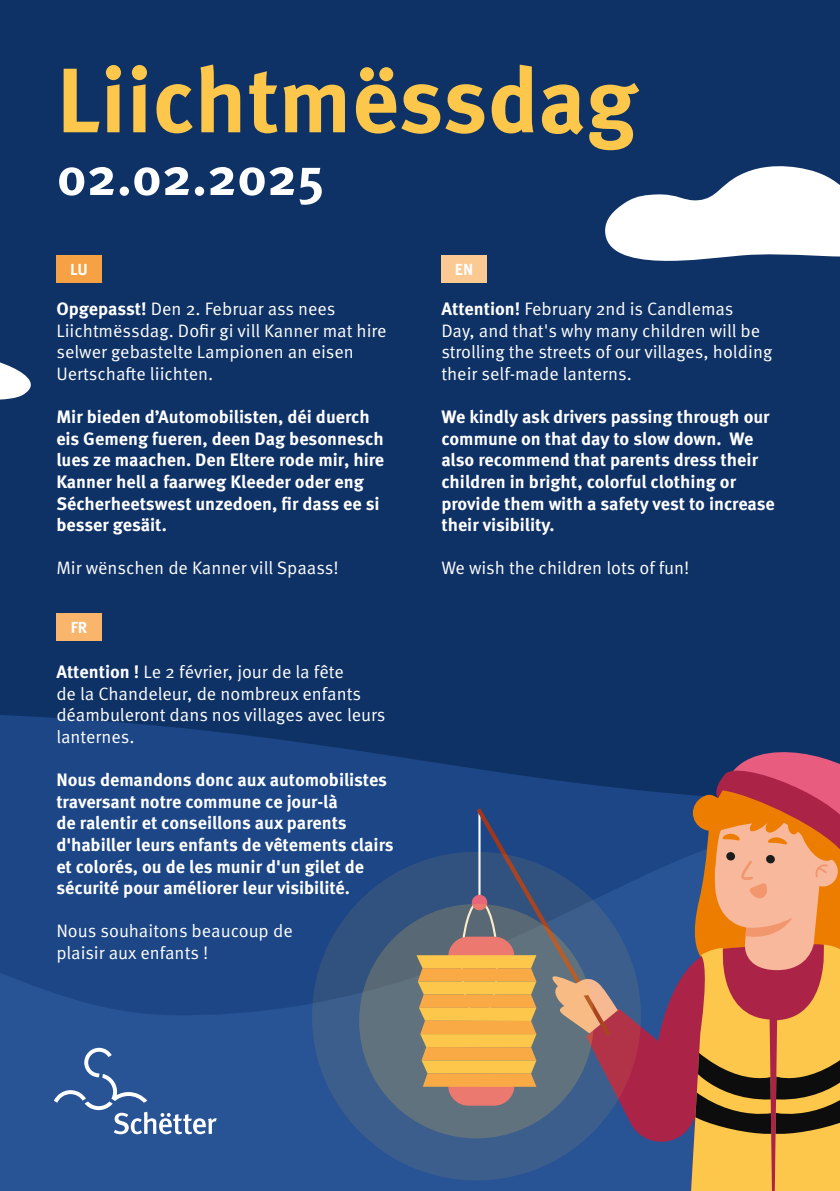
<style>
.page{position:relative;width:840px;height:1191px;background:#fff}
.page>*{position:absolute;margin:0;border:0;box-sizing:border-box;transform-origin:0 0}
.t1{font:700 91.4px "Meta Pro";color:#fcc74a}
.t2{font:700 53px "Meta Pro";color:#fff}
.t3{font:700 18px/21.6px "Meta Pro";color:#fff}
.t4{font:18px/21.6px "Meta Pro Norm";color:#fff}
.t5{font:700 16px "Meta Pro";color:#fff}
.s1{font-family:"Meta Pro";font-weight:700}
</style>
<div class="page">
<div style="left:0;top:0;width:839px;height:1191px;background:#0f3266"></div>
<svg style="left:0;top:715px;width:416px;height:97px;fill:#1c4685"></svg>
<svg style="left:0;top:812px;width:416px;height:379px;fill:#1c4685"></svg>
<div style="left:56px;top:255px;width:46px;height:27px;background:#f6a143"></div>
<div style="left:441px;top:255px;width:45px;height:27px;background:#fbc992"></div>
<div style="left:56px;top:613px;width:46px;height:27px;background:#f9b56b"></div>
<svg style="left:54px;top:1047px;width:162px;height:87px"></svg>
<svg style="left:605px;top:166px;width:234px;height:95px"></svg>
<svg style="left:0;top:362px;width:31px;height:38px"></svg>
<svg style="left:416px;top:752px;width:423px;height:439px"></svg>
<svg style="left:312px;top:852px;width:328px;height:328px;fill:#3c5e8c"></svg>
<svg style="left:359px;top:904px;width:234px;height:234px"></svg>
<h1 class="t1" style="left:57px;top:29px;width:582px">Liichtmëssdag</h1>
<h2 class="t2" style="left:57px;top:135px;width:269px">02.02.2025</h2>
<p class="t5" style="left:70px;top:257px;width:19px">LU</p>
<p class="t5" style="left:454px;top:257px;width:20px">EN</p>
<p class="t4" style="left:56px;top:297px;width:332px"><span class="s1">Opgepasst!</span> Den 2. Februar ass nees Liichtmëssdag. Dofir gi vill Kanner mat hire selwer gebastelte Lampionen an eisen Uertschafte liichten.</p>
<p class="t3" style="left:56px;top:405px;width:329px">Mir bieden d’Automobilisten, déi duerch eis Gemeng fueren, deen Dag besonnesch lues ze maachen. Den Eltere rode mir, hire Kanner hell a faarweg Kleeder oder eng Sécherheetswest unzedoen, fir dass ee si besser gesäit.</p>
<p class="t4" style="left:56px;top:556px;width:284px">Mir wënschen de Kanner vill Spaass!</p>
<p class="t5" style="left:71px;top:615px;width:18px">FR</p>
<p class="t4" style="left:56px;top:660px;width:330px"><span class="s1">Attention !</span> Le 2 février, jour de la fête<br>de la Chandeleur, de nombreux enfants déambuleront dans nos villages avec leurs lanternes.</p>
<p class="t3" style="left:56px;top:768px;width:338px">Nous demandons donc aux automobilistes traversant notre commune ce jour-là<br>de ralentir et conseillons aux parents d'habiller leurs enfants de vêtements clairs et colorés, ou de les munir d'un gilet de sécurité pour améliorer leur visibilité.</p>
<p class="t4" style="left:56px;top:919px;width:238px">Nous souhaitons beaucoup de plaisir aux enfants !</p>
<p class="t4" style="left:441px;top:297px;width:332px"><span class="s1">Attention!</span> February 2nd is Candlemas<br>Day, and that's why many children will be strolling the streets of our villages, holding their self-made lanterns.</p>
<p class="t3" style="left:441px;top:405px;width:335px">We kindly ask drivers passing through our commune on that day to slow down. We also recommend that parents dress their children in bright, colorful clothing or provide them with a safety vest to increase their visibility.</p>
<p class="t4" style="left:441px;top:556px;width:249px">We wish the children lots of fun!</p>
</div>
